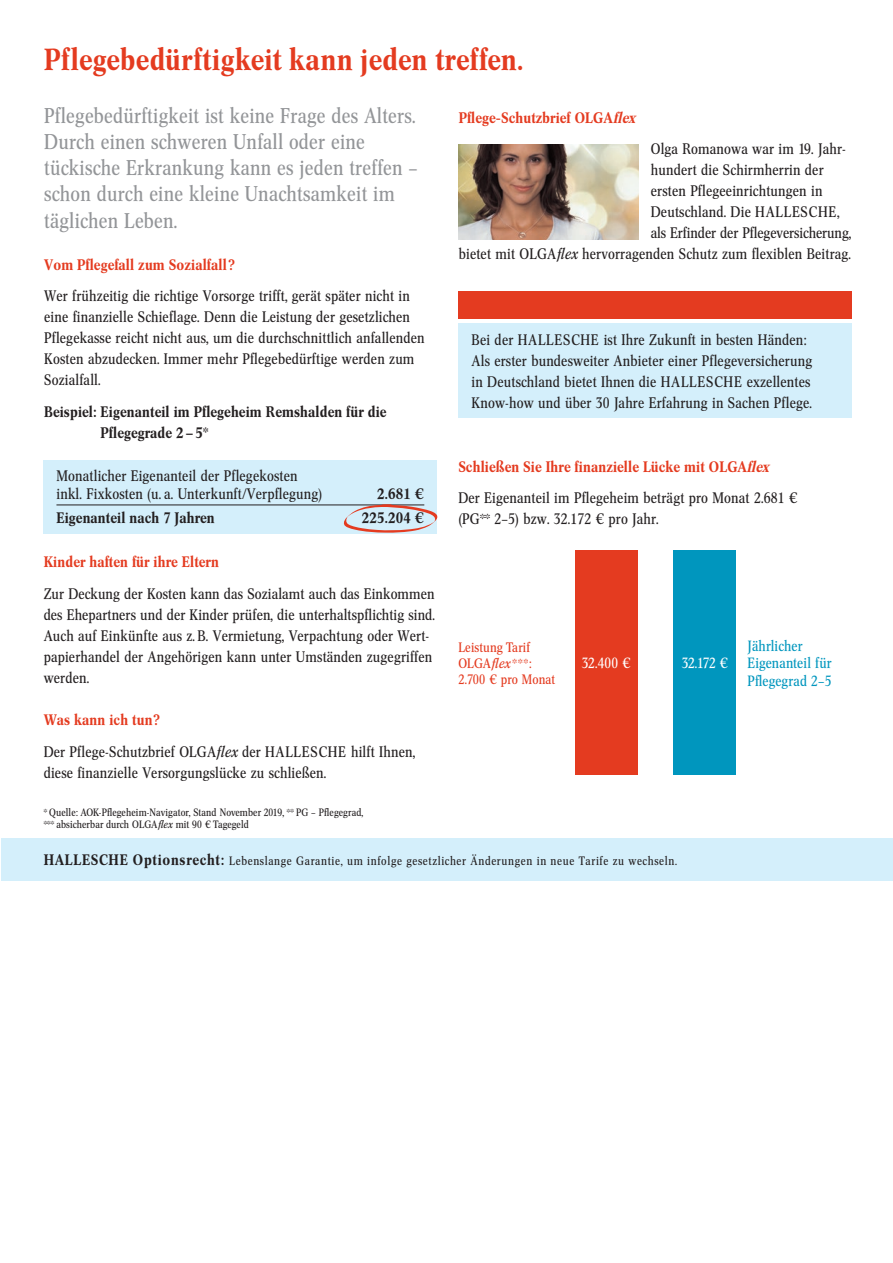
<style>
.page{position:relative;width:893px;height:1263px;background:#fff}
.page>*{position:absolute;margin:0;border:0;box-sizing:border-box;transform-origin:0 0}
.t1{font:500 30px "Concorde Nova BQ";letter-spacing:.02em;color:#e43b20}
.t2{font:21px/26.2px "Concorde Nova BQ";letter-spacing:.01em;color:#939598}
.t3{font:15px/21px "Concorde Nova BQ";letter-spacing:.01em;color:#231f20}
.t4{font:500 15px/21px "Concorde Nova BQ";letter-spacing:.01em;color:#231f20}
.t5{font:500 15px "Concorde Nova BQ";letter-spacing:.01em;color:#e43b20}
.t6{font:14.7px/17.5px "Concorde Nova BQ";letter-spacing:.01em;color:#0096be}
.t7{font:14.7px "Concorde Nova BQ";letter-spacing:-.015em;color:#fff}
.t8{font:13.5px/16.2px "Concorde Nova BQ";letter-spacing:.01em;color:#e43b20}
.t9{font:12px "Concorde Nova BQ";letter-spacing:.05em;color:#231f20}
.t10{font:10.5px/12px "Concorde Nova BQ";letter-spacing:.01em;color:#231f20}
.s1{font-family:"Cnn";font-style:italic}
.s2{font-style:italic}
.s3{font-weight:500;color:#e43b20}
.s4{font-family:"Cnn";font-weight:500;font-style:italic;color:#e43b20}
.s5{font-weight:500;font-size:15px}
</style>
<div class="page">
<img style="left:459px;top:145px;width:179px;height:94px">
<div style="left:459px;top:323px;width:393px;height:94px;background:#d4effb"></div>
<div style="left:459px;top:291px;width:393px;height:28px;background:#e43b20"></div>
<div style="left:1px;top:839px;width:892px;height:42px;background:#d4effb"></div>
<div style="left:575px;top:551px;width:62px;height:224px;background:#e43b20"></div>
<div style="left:674px;top:551px;width:62px;height:224px;background:#0096be"></div>
<div style="left:44px;top:460px;width:393px;height:74px;background:#d4effb"></div>
<hr style="left:56px;top:505px;width:368px;height:1px;background:#231f20">
<svg style="left:344px;top:505px;width:93px;height:28px"></svg>
<h1 class="t1" style="left:44px;top:43px;width:481px">Pflegebedürftigkeit kann jeden treffen.</h1>
<h2 class="t2" style="left:44px;top:102px;width:375px">Pflegebedürftigkeit ist keine Frage des Alters.<br>Durch einen schweren Unfall oder eine tückische Erkrankung kann es jeden treffen – schon durch eine kleine Unachtsamkeit im täglichen Leben.</h2>
<p class="t5" style="left:44px;top:256px;width:192px">Vom Pflegefall zum Sozialfall?</p>
<p class="t3" style="left:44px;top:286px;width:382px">Wer frühzeitig die richtige Vorsorge trifft, gerät später nicht in eine finanzielle Schieflage. Denn die Leistung der gesetzlichen Pflegekasse reicht nicht aus, um die durchschnittlich anfallenden Kosten abzudecken. Immer mehr Pflegebedürftige werden zum Sozialfall.</p>
<p class="t4" style="left:101px;top:402px;width:287px;text-indent:-56px">Beispiel: Eigenanteil im Pflegeheim Remshalden für die<br>Pflegegrade 2 – 5*</p>
<p class="t5" style="left:459px;top:109px;width:179px">Pflege-Schutzbrief OLGA<span class="s1">flex</span></p>
<p class="t3" style="left:651px;top:139px;width:197px">Olga Romanowa war im 19. Jahr-</p>
<p class="t3" style="left:651px;top:160px;width:174px">hundert die Schirmherrin der</p>
<p class="t3" style="left:651px;top:181px;width:173px">ersten Pflegeeinrichtungen in</p>
<p class="t3" style="left:651px;top:202px;width:190px">Deutschland. Die HALLESCHE,</p>
<p class="t3" style="left:651px;top:223px;width:202px">als Erfinder der Pflegeversicherung,</p>
<p class="t3" style="left:459px;top:244px;width:394px">bietet mit OLGA<span class="s2">flex</span> hervorragenden Schutz zum flexiblen Beitrag.</p>
<p class="t3" style="left:471px;top:329px;width:342px">Bei der HALLESCHE ist Ihre Zukunft in besten Händen:<br>Als erster bundesweiter Anbieter einer Pflegeversicherung in Deutschland bietet Ihnen die HALLESCHE exzellentes Know-how und über 30 Jahre Erfahrung in Sachen Pflege.</p>
<p class="t3" style="left:56px;top:467px;width:267px;line-height:18px">Monatlicher Eigenanteil der Pflegekosten inkl. Fixkosten (u. a. Unterkunft/Verpflegung)</p>
<p class="t4" style="left:377px;top:483px;width:49px">2.681 €</p>
<p class="t4" style="left:56px;top:507px;width:160px">Eigenanteil nach 7 Jahren</p>
<p class="t4" style="left:362px;top:507px;width:64px">225.204 €</p>
<p class="t5" style="left:44px;top:554px;width:177px">Kinder haften für ihre Eltern</p>
<p class="t3" style="left:44px;top:583px;width:393px">Zur Deckung der Kosten kann das Sozialamt auch das Einkommen des Ehepartners und der Kinder prüfen, die unterhaltspflichtig sind.<br>Auch auf Einkünfte aus z. B. Vermietung, Verpachtung oder Wert&shy;papierhandel der Angehörigen kann unter Umständen zugegriffen werden.</p>
<p class="t3" style="left:44px;top:704px;width:373px;line-height:31.5px"><span class="s3">Was kann ich tun?<br></span>Der Pflege-Schutzbrief OLGA<span class="s2">flex</span> der HALLESCHE hilft Ihnen,</p>
<p class="t3" style="left:44px;top:762px;width:284px">diese f inanzielle Versorgungslücke zu schließen.</p>
<p class="t10" style="left:44px;top:806px;width:321px">* Quelle: AOK-Pflegeheim-Navigator, Stand November 2019, ** PG – Pflegegrad, *** absicherbar durch OLGA<span class="s2">flex</span> mit 90 € Tagegeld</p>
<p class="t3" style="left:458px;top:451px;width:340px;line-height:31.7px"><span class="s3">Schließen Sie Ihre finanzielle Lücke mit OLGA</span><span class="s4">flex<br></span>Der Eigenanteil im Pflegeheim beträgt pro Monat 2.681 €</p>
<p class="t3" style="left:458px;top:509px;width:202px">(PG** 2–5) bzw. 32.172 € pro Jahr.</p>
<p class="t8" style="left:458px;top:639px;width:98px">Leistung Tarif<br>OLGA<span class="s2">flex</span> ***:<br>2.700 € pro Monat</p>
<p class="t6" style="left:747px;top:637px;width:86px">Jährlicher<br>Eigenanteil für<br>Pflegegrad 2–5</p>
<p class="t7" style="left:582px;top:655px;width:50px">32.400 €</p>
<p class="t7" style="left:682px;top:655px;width:48px">32.172 €</p>
<p class="t9" style="left:44px;top:854px;width:635px"><span class="s5">HALLESCHE Optionsrecht:</span> Lebenslange Garantie, um infolge gesetzlicher Änderungen in neue Tarife zu wechseln.</p>
</div>
